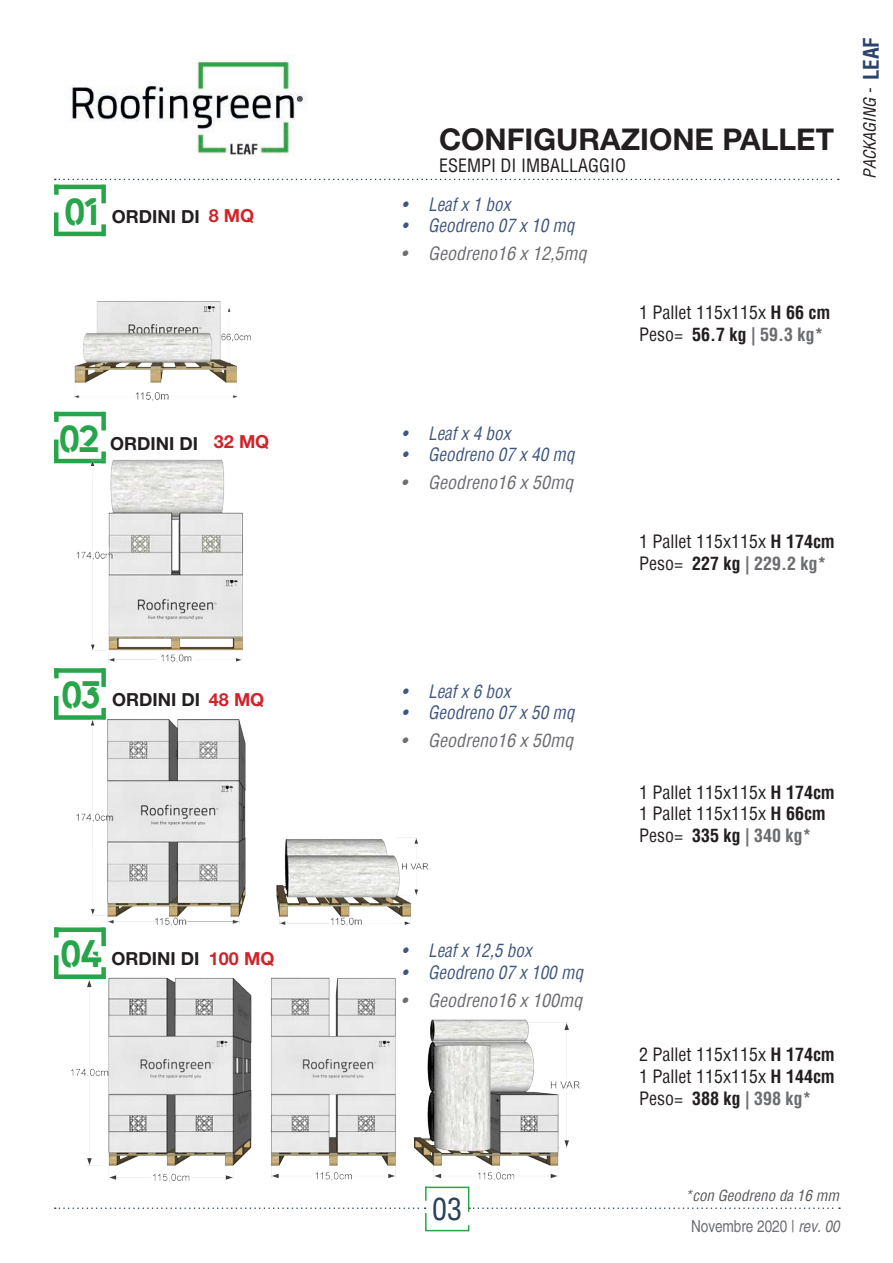
<style>
.page{position:relative;width:893px;height:1263px;background:#fff}
.page>*{position:absolute;margin:0;border:0;box-sizing:border-box;transform-origin:0 0}
.t1{font:38.1px "Quantify";letter-spacing:-.04em;color:#28a54a;scale:.94 1}
.t2{font:700 30px "Helvetica Neue";color:#231f20}
.t3{font:condensed 30px "Helvetica";color:#2a4359}
.t4{font:700 condensed 21px "Helvetica";color:#2a436f}
.t5{font:condensed 18px/21.6px "Helvetica";color:#231f20}
.t6{font:italic condensed 18px "Helvetica";color:#2a436f;scale:.95 1}
.t7{font:italic condensed 18px "Helvetica";color:#6c6d70}
.t8{font:700 18px "Helvetica Neue";color:#231f20}
.t9{font:700 18px "Helvetica Neue";color:#d1232a}
.t10{font:condensed 16.5px "Helvetica";color:#6c6d70}
.t11{font:italic condensed 16.5px "Helvetica";color:#231f20}
.t12{font:italic condensed 15px "Helvetica";color:#57585a}
.s1{font-weight:700}
.s2{font-weight:700;color:#6c6d70}
.s3{font-style:italic}
</style>
<div class="page">
<svg style="left:55px;top:179px;width:784px;height:1px"></svg>
<svg style="left:468px;top:1187px;width:372px;height:24px"></svg>
<hr style="left:426px;top:1186px;width:42px;height:2px;background:#28a54a">
<hr style="left:426px;top:1230px;width:42px;height:1px;background:#28a54a">
<svg style="left:425px;top:1187px;width:2px;height:13px"></svg>
<svg style="left:55px;top:1207px;width:372px;height:23px"></svg>
<div style="left:101px;top:187px;width:5px;height:14px;background:#28a54a"></div>
<svg style="left:101px;top:227px;width:5px;height:7px"></svg>
<hr style="left:56px;top:185px;width:47px;height:4px;background:#28a54a">
<hr style="left:56px;top:232px;width:47px;height:4px;background:#28a54a">
<svg style="left:54px;top:187px;width:5px;height:5px"></svg>
<hr style="left:54px;top:215px;width:4px;height:18px;background:#28a54a">
<div style="left:101px;top:414px;width:5px;height:14px;background:#28a54a"></div>
<svg style="left:101px;top:454px;width:5px;height:4px"></svg>
<hr style="left:56px;top:412px;width:47px;height:4px;background:#28a54a">
<svg style="left:54px;top:414px;width:5px;height:6px"></svg>
<hr style="left:54px;top:442px;width:4px;height:18px;background:#28a54a">
<div style="left:101px;top:670px;width:5px;height:15px;background:#28a54a"></div>
<svg style="left:101px;top:710px;width:5px;height:3px"></svg>
<div style="left:56px;top:668px;width:47px;height:5px;background:#28a54a"></div>
<svg style="left:54px;top:670px;width:5px;height:6px"></svg>
<hr style="left:54px;top:698px;width:4px;height:19px;background:#28a54a">
<div style="left:101px;top:930px;width:5px;height:14px;background:#28a54a"></div>
<div style="left:56px;top:927px;width:47px;height:5px;background:#28a54a"></div>
<div style="left:56px;top:974px;width:47px;height:5px;background:#28a54a"></div>
<svg style="left:54px;top:930px;width:5px;height:5px"></svg>
<hr style="left:54px;top:957px;width:4px;height:19px;background:#28a54a">
<img style="left:70px;top:60px;width:237px;height:96px">
<img style="left:54px;top:301px;width:197px;height:111px">
<img style="left:54px;top:458px;width:189px;height:205px">
<img style="left:54px;top:713px;width:376px;height:217px">
<img style="left:63px;top:970px;width:517px;height:212px">
<p class="t4" style="left:857px;top:80px;width:45px;rotate:-90deg">LEAF</p>
<h2 class="t2" style="left:439px;top:121px;width:396px">CONFIGURAZIONE PALLET</h2>
<p class="t5" style="left:439px;top:155px;width:189px">ESEMPI DI IMBALLAGGIO</p>
<p class="t11" style="left:859px;top:179px;width:92px;rotate:-90deg">PACKAGING -</p>
<h1 class="t1" style="left:65px;top:190px;width:36px">01</h1>
<p class="t8" style="left:112px;top:205px;width:89px">ORDINI DI</p>
<p class="t9" style="left:209px;top:205px;width:47px">8 MQ</p>
<p class="t6" style="left:401px;top:192px;width:116px">• Leaf x 1 box</p>
<p class="t6" style="left:401px;top:214px;width:184px">• Geodreno 07 x 10 mq</p>
<p class="t7" style="left:401px;top:242px;width:187px">• Geodreno16 x 12,5mq</p>
<p class="t5" style="left:639px;top:301px;width:193px">1 Pallet 115x115x <span class="s1">H 66 cm<br></span>Peso= <span class="s1">56.7 kg</span> <span class="s2">| 59.3 kg*</span></p>
<h1 class="t1" style="left:60px;top:417px;width:43px">02</h1>
<p class="t8" style="left:110px;top:432px;width:89px">ORDINI DI</p>
<p class="t9" style="left:214px;top:431px;width:57px">32 MQ</p>
<p class="t6" style="left:401px;top:422px;width:116px">• Leaf x 4 box</p>
<p class="t6" style="left:401px;top:443px;width:184px">• Geodreno 07 x 40 mq</p>
<p class="t7" style="left:401px;top:471px;width:173px">• Geodreno16 x 50mq</p>
<p class="t5" style="left:639px;top:531px;width:197px">1 Pallet 115x115x <span class="s1">H 174cm<br></span>Peso= <span class="s1">227 kg</span> <span class="s2">| 229.2 kg*</span></p>
<h1 class="t1" style="left:62px;top:673px;width:42px">03</h1>
<p class="t8" style="left:112px;top:689px;width:89px">ORDINI DI</p>
<p class="t9" style="left:209px;top:689px;width:57px">48 MQ</p>
<p class="t6" style="left:401px;top:679px;width:116px">• Leaf x 6 box</p>
<p class="t6" style="left:401px;top:701px;width:184px">• Geodreno 07 x 50 mq</p>
<p class="t7" style="left:401px;top:729px;width:173px">• Geodreno16 x 50mq</p>
<p class="t5" style="left:639px;top:781px;width:197px">1 Pallet 115x115x <span class="s1">H 174cm<br></span>1 Pallet 115x115x <span class="s1">H 66cm<br></span>Peso= <span class="s1">335 kg</span> <span class="s2">| 340 kg*</span></p>
<h1 class="t1" style="left:61px;top:932px;width:45px">04</h1>
<p class="t8" style="left:112px;top:948px;width:89px">ORDINI DI</p>
<p class="t9" style="left:209px;top:948px;width:67px">100 MQ</p>
<p class="t6" style="left:401px;top:939px;width:139px">• Leaf x 12,5 box</p>
<p class="t6" style="left:401px;top:960px;width:193px">• Geodreno 07 x 100 mq</p>
<p class="t7" style="left:401px;top:988px;width:182px">• Geodreno16 x 100mq</p>
<p class="t5" style="left:639px;top:1044px;width:197px;text-align:justify">2 Pallet 115x115x <span class="s1">H 174cm </span>1 Pallet 115x115x <span class="s1">H 144cm </span>Peso= <span class="s1">388 kg</span> <span class="s2">| 398 kg*</span></p>
<h2 class="t3" style="left:432px;top:1190px;width:31px">03</h2>
<p class="t12" style="left:685px;top:1186px;width:156px">*con Geodreno da 16 mm</p>
<p class="t10" style="left:691px;top:1216px;width:150px">Novembre 2020 | <span class="s3">rev. 00</span></p>
</div>
